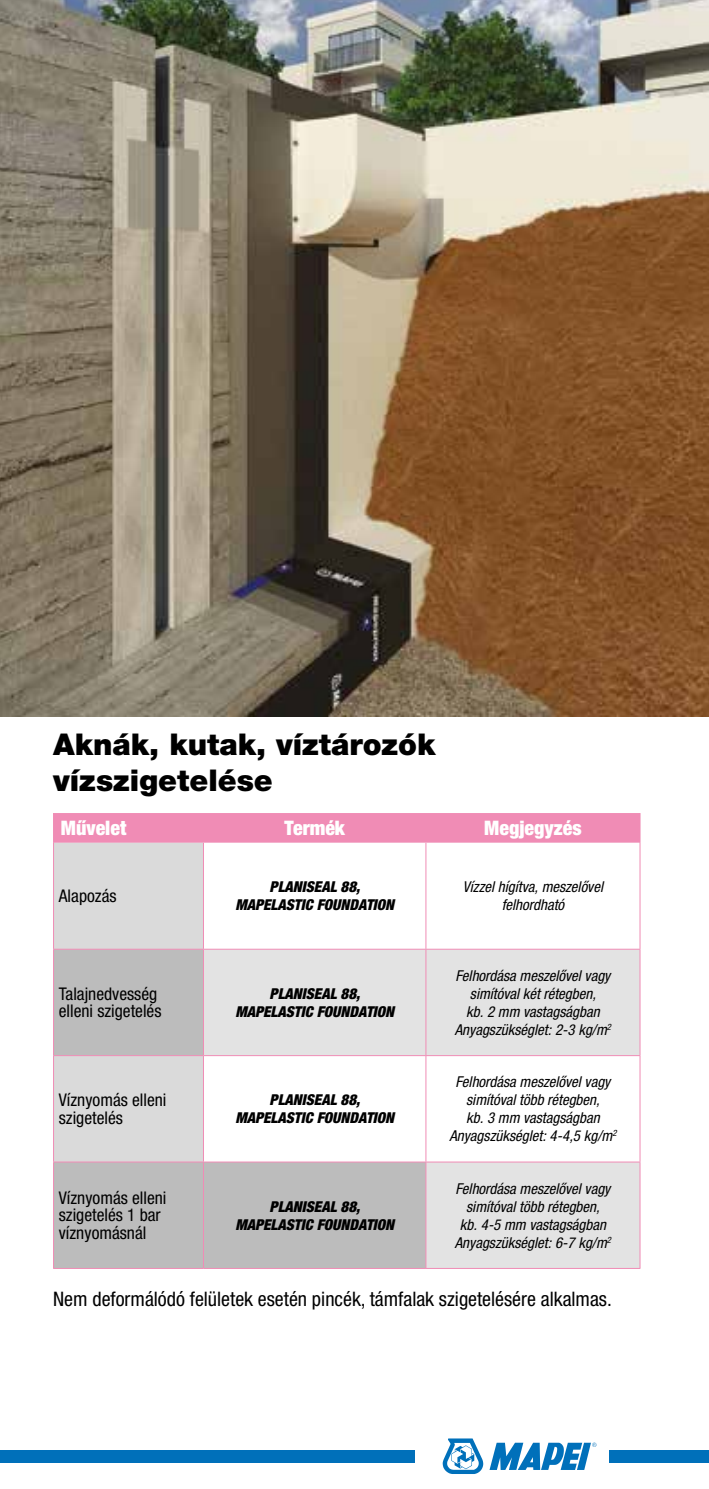
<style>
.page{position:relative;width:709px;height:1489px;background:#fff}
.page>*{position:absolute;margin:0;border:0;box-sizing:border-box;transform-origin:0 0}
.t1{font:900 30px/36px "Helvetica Neue LTW1 G";color:#000}
.t2{font:condensed 20px "Helvetica Neue LTW1 G";color:#000}
.t3{font:900 condensed 20px "Helvetica Neue LTW1 G";color:#fff}
.t4{font:condensed 17.5px/17.5px "Helvetica Neue LTW1 G";color:#000}
.t5{font:italic condensed 15px/18px "Helvetica Neue LTW1 G";color:#000;text-align:center}
.t6{font:italic 900 condensed 15px/18px "Helvetica Neue LTW1 G";color:#000;text-align:center}
</style>
<div class="page">
<div style="left:54px;top:842px;width:149px;height:106px;background:#dadada"></div>
<svg style="left:54px;top:949px;width:149px;height:318px;background:#c6c5c5"></svg>
<svg style="left:204px;top:949px;width:435px;height:318px;fill:#e3e3e3"></svg>
<hr style="left:53px;top:842px;width:1px;height:106px;background:#f08cb5">
<hr style="left:203px;top:842px;width:1px;height:106px;background:#f08cb5">
<hr style="left:425px;top:842px;width:1px;height:106px;background:#f08cb5">
<hr style="left:639px;top:842px;width:1px;height:106px;background:#f08cb5">
<hr style="left:53px;top:948px;width:150px;height:1px;background:#f08cb5">
<hr style="left:53px;top:949px;width:1px;height:106px;background:#f08cb5">
<hr style="left:203px;top:948px;width:223px;height:1px;background:#f08cb5">
<hr style="left:203px;top:949px;width:1px;height:106px;background:#f08cb5">
<hr style="left:426px;top:948px;width:214px;height:1px;background:#f08cb5">
<hr style="left:425px;top:949px;width:1px;height:106px;background:#f08cb5">
<hr style="left:639px;top:949px;width:1px;height:106px;background:#f08cb5">
<hr style="left:53px;top:1055px;width:150px;height:1px;background:#f08cb5">
<hr style="left:53px;top:1055px;width:1px;height:106px;background:#f08cb5">
<hr style="left:203px;top:1055px;width:223px;height:1px;background:#f08cb5">
<hr style="left:203px;top:1055px;width:1px;height:106px;background:#f08cb5">
<hr style="left:426px;top:1055px;width:214px;height:1px;background:#f08cb5">
<hr style="left:425px;top:1055px;width:1px;height:106px;background:#f08cb5">
<hr style="left:639px;top:1055px;width:1px;height:106px;background:#f08cb5">
<hr style="left:53px;top:1161px;width:150px;height:1px;background:#f08cb5">
<hr style="left:53px;top:1162px;width:1px;height:105px;background:#f08cb5">
<hr style="left:203px;top:1161px;width:223px;height:1px;background:#f08cb5">
<hr style="left:203px;top:1162px;width:1px;height:105px;background:#f08cb5">
<hr style="left:426px;top:1161px;width:214px;height:1px;background:#f08cb5">
<hr style="left:425px;top:1162px;width:1px;height:105px;background:#f08cb5">
<hr style="left:639px;top:1162px;width:1px;height:105px;background:#f08cb5">
<hr style="left:53px;top:1267px;width:150px;height:1px;background:#f08cb5">
<hr style="left:203px;top:1267px;width:223px;height:1px;background:#f08cb5">
<hr style="left:426px;top:1267px;width:214px;height:1px;background:#f08cb5">
<div style="left:53px;top:813px;width:587px;height:29px;background:#f08cb5"></div>
<img style="left:0;top:0;width:709px;height:716px">
<svg style="left:489px;top:1442px;width:107px;height:27px"></svg>
<svg style="left:442px;top:1438px;width:41px;height:35px"></svg>
<div style="left:0;top:1449px;width:414px;height:13px;background:#0070ba"></div>
<div style="left:609px;top:1449px;width:100px;height:13px;background:#0070ba"></div>
<h1 class="t1" style="left:53px;top:726px;width:383px">Aknák, kutak, víztározók vízszigetelése</h1>
<h2 class="t3" style="left:61px;top:815px;width:67px">Művelet</h2>
<h2 class="t3" style="left:284px;top:816px;width:62px">Termék</h2>
<h2 class="t3" style="left:484px;top:816px;width:99px">Megjegyzés</h2>
<p class="t4" style="left:59px;top:887px;width:59px">Alapozás</p>
<p class="t6" style="left:235px;top:878px;width:160px">PLANISEAL 88,<br>MAPELASTIC FOUNDATION</p>
<p class="t5" style="left:463px;top:878px;width:142px">Vízzel hígítva, meszelővel felhordható</p>
<p class="t4" style="left:59px;top:985px;width:104px">Talajnedvesség elleni szigetelés</p>
<p class="t6" style="left:235px;top:984px;width:160px">PLANISEAL 88,<br>MAPELASTIC FOUNDATION</p>
<p class="t4" style="left:59px;top:1091px;width:109px">Víznyomás elleni szigetelés</p>
<p class="t6" style="left:235px;top:1090px;width:160px">PLANISEAL 88,<br>MAPELASTIC FOUNDATION</p>
<p class="t4" style="left:59px;top:1188px;width:109px">Víznyomás elleni szigetelés 1 bar víznyomásnál</p>
<p class="t6" style="left:235px;top:1197px;width:160px">PLANISEAL 88,<br>MAPELASTIC FOUNDATION</p>
<p class="t5" style="left:455px;top:966px;width:158px">Felhordása meszelővel vagy simítóval két rétegben,<br>kb. 2 mm vastagságban<br>Anyagszükséglet: 2-3 kg/m<sup>2</sup></p>
<p class="t5" style="left:449px;top:1072px;width:169px">Felhordása meszelővel vagy simítóval több rétegben,<br>kb. 3 mm vastagságban<br>Anyagszükséglet: 4-4,5 kg/m<sup>2</sup></p>
<p class="t5" style="left:455px;top:1179px;width:158px">Felhordása meszelővel vagy simítóval több rétegben,<br>kb. 4-5 mm vastagságban<br>Anyagszükséglet: 6-7 kg/m<sup>2</sup></p>
<h2 class="t2" style="left:53px;top:1287px;width:560px">Nem deformálódó felületek esetén pincék, támfalak szigetelésére alkalmas.</h2>
</div>
